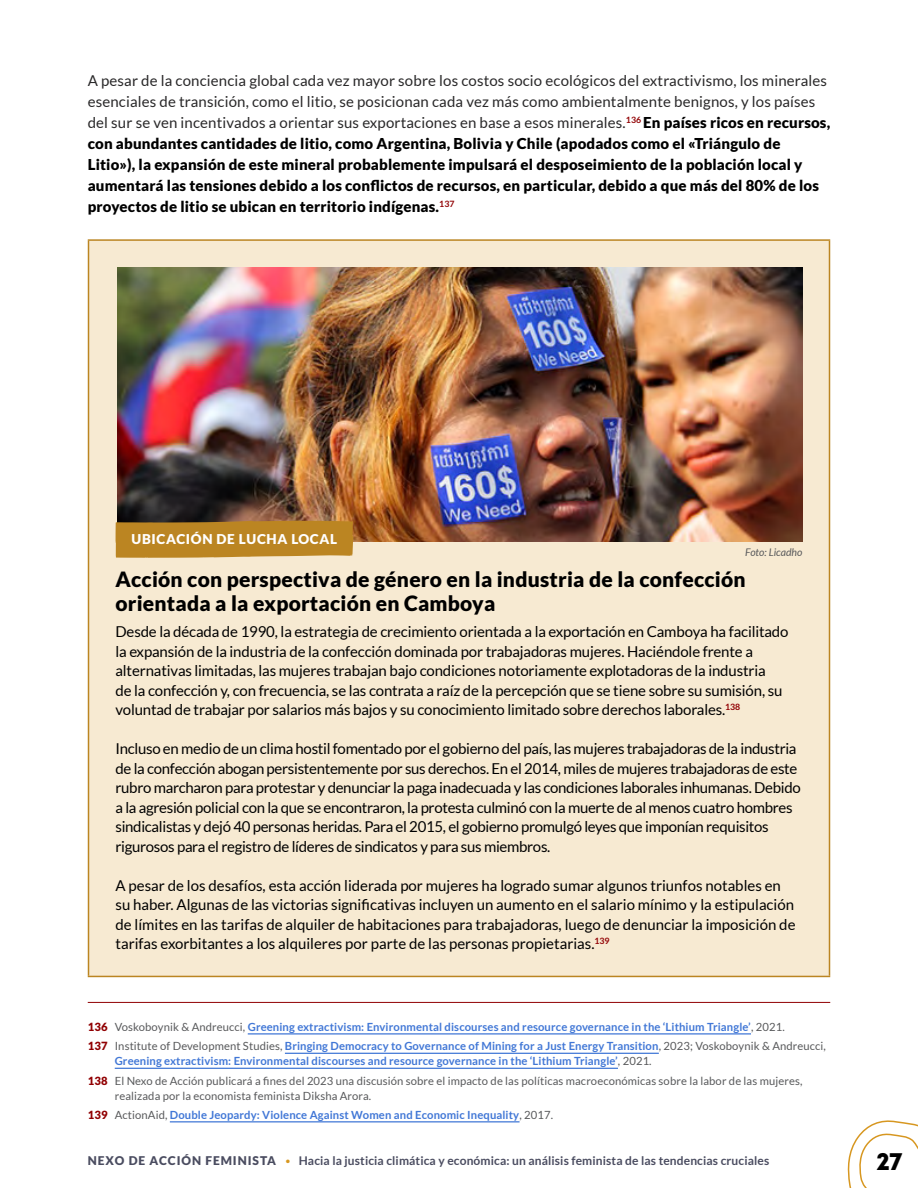
<style>
.page{position:relative;width:918px;height:1188px;background:#fff}
.page>*{position:absolute;margin:0;border:0;box-sizing:border-box;transform-origin:0 0}
.t1{font:24px "Intro";color:#000}
.Box_Title{font:900 21px/24px "Lato";letter-spacing:.01em;color:#000}
.Box_Text{font:15px/19.5px "Lato";letter-spacing:-.01em;color:#000}
.Body_Copy{font:900 15px/21px "Lato";letter-spacing:.01em;color:#000}
.Box_Eyebrow{font:900 13.5px "Lato";letter-spacing:.05em;color:#fff}
.t2{font:700 12px "Lato";letter-spacing:.01em;color:#4a4c60}
.Footnotes{font:700 11.25px/15px "Lato";letter-spacing:.01em;color:#4177d6}
.Footnotes-2{font:11.25px/15px "Lato";letter-spacing:.01em;color:#58595b}
.Box_Title-2{font:italic 10.5px "Lato";color:#58595b}
.s1{font-weight:400;color:#292829}
.s2{font-weight:900;color:#910003}
.s3{font-weight:400;color:#58595b}
.s4{font-weight:900}
.s5{font-weight:300;color:#d79720}
</style>
<div class="page">
<svg style="left:847px;top:1120px;width:71px;height:68px"></svg>
<div style="left:88px;top:240px;width:742px;height:736px;background:#f7ead2"></div>
<hr style="left:88px;top:239px;width:742px;height:2px;background:#bb8522">
<hr style="left:88px;top:241px;width:1px;height:735px;background:#bb8522">
<hr style="left:829px;top:241px;width:1px;height:735px;background:#bb8522">
<hr style="left:88px;top:976px;width:742px;height:1px;background:#bb8522">
<img style="left:118px;top:267px;width:684px;height:274px">
<hr style="left:88px;top:1002px;width:742px;height:1px;background:#910003">
<hr style="left:248px;top:1034px;width:503px;height:1px;background:#15c">
<hr style="left:285px;top:1053px;width:374px;height:1px;background:#15c">
<hr style="left:115px;top:1068px;width:503px;height:1px;background:#15c">
<hr style="left:170px;top:1122px;width:350px;height:1px;background:#15c">
<svg style="left:116px;top:521px;width:237px;height:37px;background:#ba8627"></svg>
<p class="Body_Copy" style="left:88px;top:70px;width:744px"><span class="s1">A pesar de la conciencia global cada vez mayor sobre los costos socio ecológicos del extractivismo, los minerales esenciales de transición, como el litio, se posicionan cada vez más como ambientalmente benignos, y los países del sur se ven incentivados a orientar sus exportaciones en base a esos minerales.</span><sup>136</sup> En países ricos en recursos, con abundantes cantidades de litio, como Argentina, Bolivia y Chile (apodados como el «Triángulo de Litio»), la expansión de este mineral probablemente impulsará el desposeimiento de la población local y aumentará las tensiones debido a los conflictos de recursos, en particular, debido a que más del 80% de los proyectos de litio se ubican en territorio indígenas.<sup>137</sup></p>
<p class="Box_Eyebrow" style="left:132px;top:531px;width:207px">UBICACIÓN DE LUCHA LOCAL</p>
<p class="Box_Title-2" style="left:745px;top:547px;width:59px">Foto: Licadho</p>
<p class="Box_Title" style="left:116px;top:567px;width:632px">Acción con perspectiva de género en la industria de la confección orientada a la exportación en Camboya</p>
<p class="Box_Text" style="left:116px;top:622px;width:675px">Desde la década de 1990, la estrategia de crecimiento orientada a la exportación en Camboya ha facilitado la expansión de la industria de la confección dominada por trabajadoras mujeres. Haciéndole frente a alternativas limitadas, las mujeres trabajan bajo condiciones notoriamente explotadoras de la industria<br>de la confección y, con frecuencia, se las contrata a raíz de la percepción que se tiene sobre su sumisión, su voluntad de trabajar por salarios más bajos y su conocimiento limitado sobre derechos laborales.<sup>138</sup></p>
<p class="Box_Text" style="left:116px;top:739px;width:687px">Incluso en medio de un clima hostil fomentado por el gobierno del país, las mujeres trabajadoras de la industria de la confección abogan persistentemente por sus derechos. En el 2014, miles de mujeres trabajadoras de este rubro marcharon para protestar y denunciar la paga inadecuada y las condiciones laborales inhumanas. Debido a la agresión policial con la que se encontraron, la protesta culminó con la muerte de al menos cuatro hombres sindicalistas y dejó 40 personas heridas. Para el 2015, el gobierno promulgó leyes que imponían requisitos rigurosos para el registro de líderes de sindicatos y para sus miembros.</p>
<p class="Box_Text" style="left:116px;top:876px;width:682px">A pesar de los desafíos, esta acción liderada por mujeres ha logrado sumar algunos triunfos notables en su haber. Algunas de las victorias significativas incluyen un aumento en el salario mínimo y la estipulación de límites en las tarifas de alquiler de habitaciones para trabajadoras, luego de denunciar la imposición de tarifas exorbitantes a los alquileres por parte de las personas propietarias.<sup>139</sup></p>
<p class="Footnotes" style="left:88px;top:1019px;width:698px"><span class="s2">136</span> <span class="s3">Voskoboynik &amp; Andreucci,</span> Greening extractivism: Environmental discourses and resource governance in the ‘Lithium Triangle’<span class="s3">, 2021.</span></p>
<p class="Footnotes" style="left:115px;top:1038px;width:713px;text-indent:-27px"><span class="s2">137</span> <span class="s3">Institute of Development Studies,</span> Bringing Democracy to Governance of Mining for a Just Energy Transition<span class="s3">, 2023; Voskoboynik &amp; Andreucci,<br></span>Greening extractivism: Environmental discourses and resource governance in the ‘Lithium Triangle’<span class="s3">, 2021.</span></p>
<p class="Footnotes-2" style="left:115px;top:1073px;width:689px;text-indent:-27px"><span class="s2">138</span> El Nexo de Acción publicará a fines del 2023 una discusión sobre el impacto de las políticas macroeconómicas sobre la labor de las mujeres, realizada por la economista feminista Diksha Arora.</p>
<p class="Footnotes" style="left:88px;top:1107px;width:467px"><span class="s2">139</span> <span class="s3">ActionAid,</span> Double Jeopardy: Violence Against Women and Economic Inequality<span class="s3">, 2017.</span></p>
<p class="t2" style="left:88px;top:1154px;width:683px"><span class="s4">NEXO DE ACCIÓN FEMINISTA</span> <span class="s5">•</span> Hacia la justicia climática y económica: un análisis feminista de las tendencias cruciales</p>
<h1 class="t1" style="left:876px;top:1147px;width:28px">27</h1>
</div>
